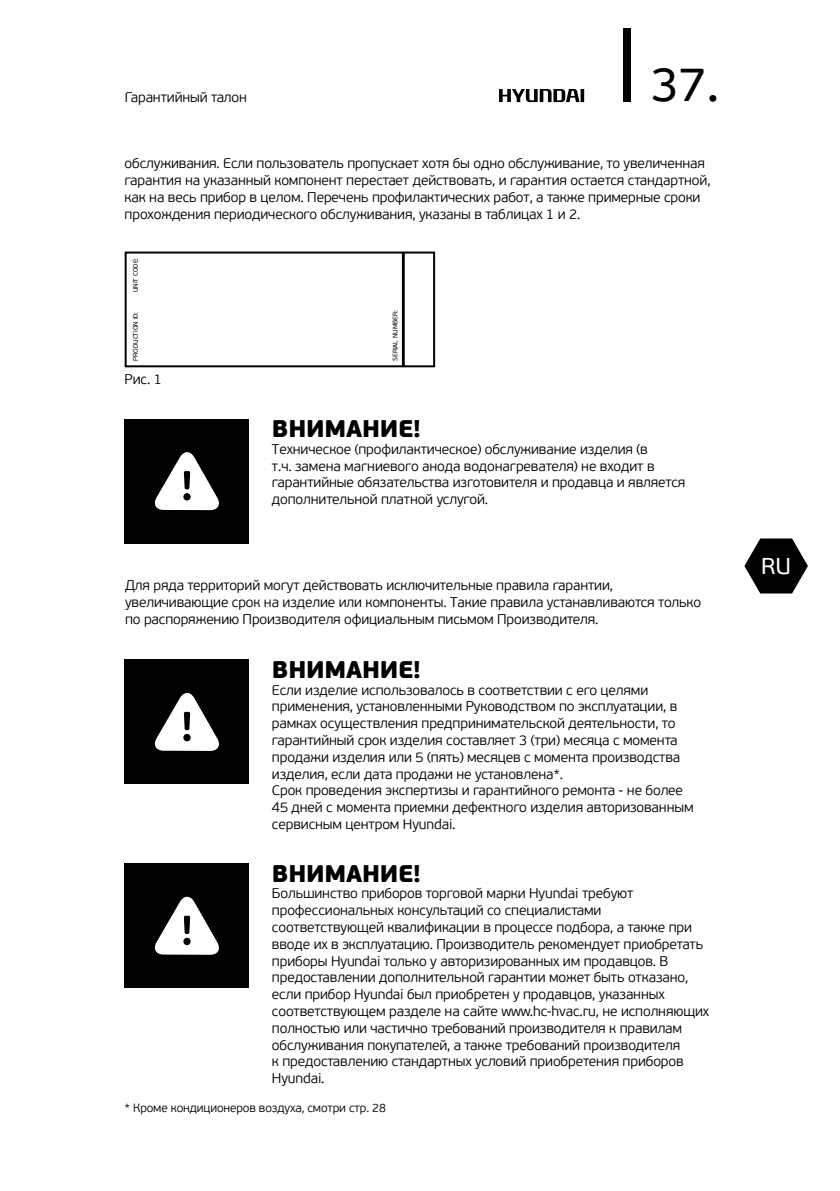
<style>
.page{position:relative;width:840px;height:1191px;background:#fff}
.page>*{position:absolute;margin:0;border:0;box-sizing:border-box;transform-origin:0 0}
.t1{font:48px "PF Beau Sans Pro";color:#000}
.t2{font:900 24px "PF Beau Sans Pro";letter-spacing:-.01em;color:#000}
.t3{font:22.8px "PF Beau Sans Pro";color:#fff}
.t4{font:300 14px/16.8px "PF Beau Sans Pro";letter-spacing:-.01em;color:#000}
.t5{font:300 12px "PF Beau Sans Pro";letter-spacing:-.01em;color:#000}
.t6{font:6.6px "PF Beau Sans Pro";color:#000}
</style>
<div class="page">
<div style="left:623px;top:28px;width:7px;height:73px;background:#000"></div>
<svg style="left:744px;top:538px;width:63px;height:55px"></svg>
<svg style="left:499px;top:89px;width:85px;height:13px"></svg>
<div style="left:125px;top:419px;width:124px;height:124px;background:#000"></div>
<svg style="left:154px;top:452px;width:65px;height:58px"></svg>
<div style="left:125px;top:659px;width:124px;height:125px;background:#000"></div>
<svg style="left:154px;top:693px;width:65px;height:58px"></svg>
<div style="left:125px;top:863px;width:124px;height:125px;background:#000"></div>
<svg style="left:154px;top:896px;width:65px;height:58px"></svg>
<div style="left:125px;top:251px;width:310px;height:116px;border:2px solid #000"></div>
<hr style="left:401px;top:252px;width:3px;height:114px;background:#000">
<p class="t4" style="left:125px;top:89px;width:124px">Гарантийный талон</p>
<h1 class="t1" style="left:650px;top:56px;width:70px">37.</h1>
<p class="t4" style="left:125px;top:155px;width:587px">обслуживания. Если пользователь пропускает хотя бы одно обслуживание, то увеличенная гарантия на указанный компонент перестает действовать, и гарантия остается стандартной, как на весь прибор в целом. Перечень профилактических работ, а также примерные сроки прохождения периодического обслуживания, указаны в таблицах 1 и 2.</p>
<p class="t6" style="left:132px;top:292px;width:35px;rotate:-90deg">UNIT CODE:</p>
<p class="t6" style="left:132px;top:361px;width:50px;rotate:-90deg">PRODUCTION ID:</p>
<p class="t6" style="left:391px;top:361px;width:52px;rotate:-90deg">SERIAL NUMBER:</p>
<p class="t4" style="left:125px;top:371px;width:39px">Рис. 1</p>
<h2 class="t2" style="left:272px;top:413px;width:150px">ВНИМАНИЕ!</h2>
<p class="t4" style="left:272px;top:441px;width:414px">Техническое (профилактическое) обслуживание изделия (в<br>т.ч. замена магниевого анода водонагревателя) не входит в гарантийные обязательства изготовителя и продавца и является дополнительной платной услугой.</p>
<p class="t4" style="left:125px;top:577px;width:577px">Для ряда территорий могут действовать исключительные правила гарантии, увеличивающие срок на изделие или компоненты. Такие правила устанавливаются только по распоряжению Производителя официальным письмом Производителя.</p>
<h2 class="t2" style="left:272px;top:654px;width:150px">ВНИМАНИЕ!</h2>
<p class="t4" style="left:272px;top:681px;width:423px">Если изделие использовалось в соответствии с его целями применения, установленными Руководством по эксплуатации, в рамках осуществления предпринимательской деятельности, то гарантийный срок изделия составляет 3 (три) месяца с момента продажи изделия или 5 (пять) месяцев с момента производства изделия, если дата продажи не установлена*.<br>Срок проведения экспертизы и гарантийного ремонта - не более 45 дней с момента приемки дефектного изделия авторизованным сервисным центром Hyundai.</p>
<h2 class="t2" style="left:272px;top:857px;width:150px">ВНИМАНИЕ!</h2>
<p class="t4" style="left:272px;top:885px;width:438px">Большинство приборов торговой марки Hyundai требуют профессиональных консультаций со специалистами соответствующей квалификации в процессе подбора, а также при вводе их в эксплуатацию. Производитель рекомендует приобретать приборы Hyundai только у авторизированных им продавцов. В предоставлении дополнительной гарантии может быть отказано, если прибор Hyundai был приобретен у продавцов, указанных соответствующем разделе на сайте www.hc-hvac.ru, не исполняющих полностью или частично требований производителя к правилам обслуживания покупателей, а также требований производителя<br>к предоставлению стандартных условий приобретения приборов Hyundai.</p>
<p class="t5" style="left:125px;top:1100px;width:263px">* Кроме кондиционеров воздуха, смотри стр. 28</p>
<h3 class="t3" style="left:760px;top:553px;width:31px">RU</h3>
</div>
